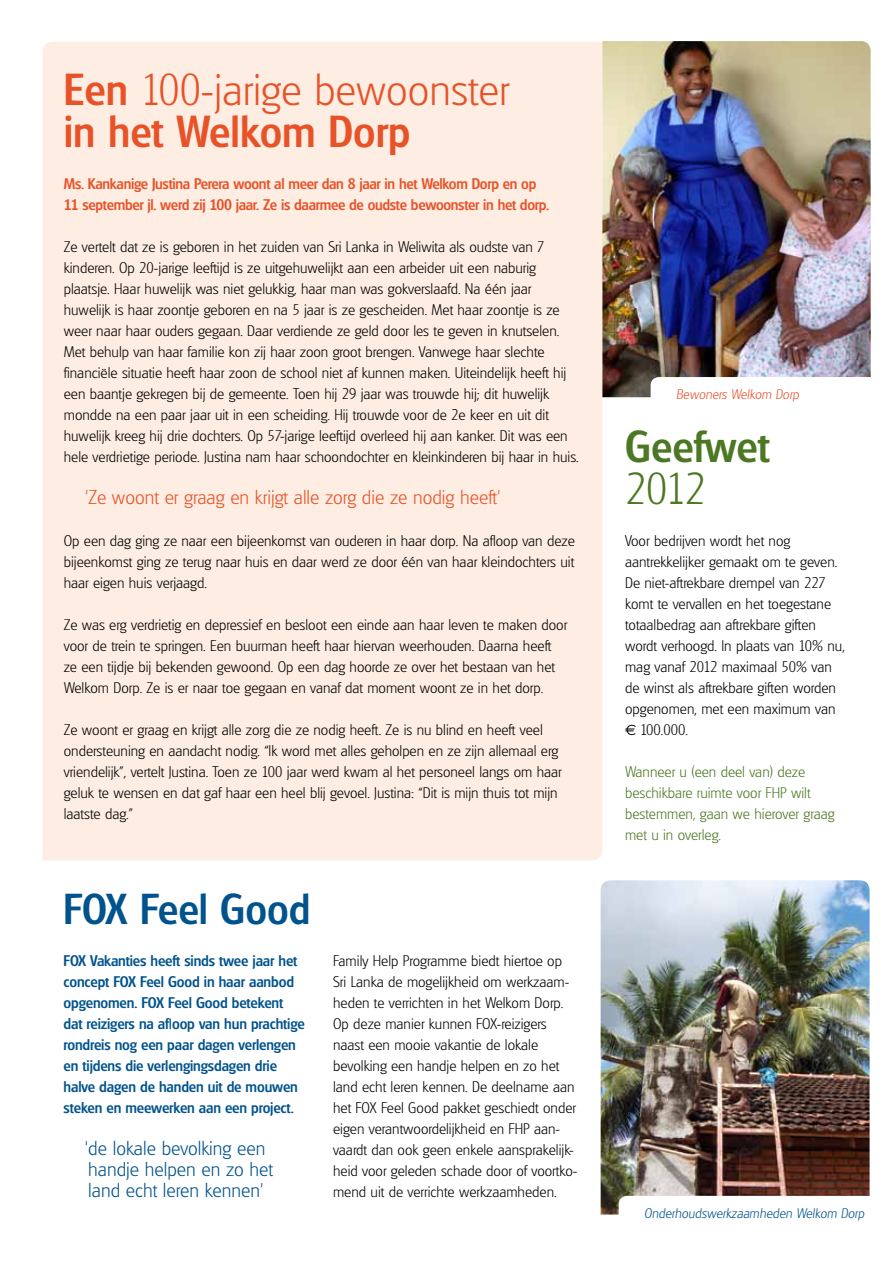
<style>
.page{position:relative;width:893px;height:1263px;background:#fff}
.page>*{position:absolute;margin:0;border:0;box-sizing:border-box;transform-origin:0 0}
.t1{font:200 43.5px/42px "Glasgow";color:#e85227}
.t2{font:500 43.5px "Glasgow";color:#4c7723}
.t3{font:200 43.5px "Glasgow";color:#4c7723}
.t4{font:500 42px "Glasgow";color:#00538d}
.t5{font:200 19.5px/21px "Glasgow";color:#00538d}
.t6{font:200 19.5px "Glasgow";color:#e85227}
.t7{font:200 15px/21px "Glasgow";color:#000}
.t8{font:500 15px/21px "Glasgow";letter-spacing:-.01em;color:#00538d}
.t9{font:500 15px/21px "Glasgow";letter-spacing:-.02em;color:#e85227}
.t10{font:200 15px/21px "Glasgow";color:#4c7723}
.t11{font:200 13.5px "Iglasgow";color:#00538d}
.t12{font:200 13.5px "Iglasgow";color:#e85227}
.s1{font-weight:500}
.s2{font-family:"Gill Sans";font-weight:400}
.s3{font-family:"Euro Sans";font-weight:400}
</style>
<div class="page">
<div style="left:43px;top:42px;width:559px;height:818px;background:#fdede3"></div>
<img style="left:602px;top:41px;width:269px;height:356px">
<svg style="left:651px;top:377px;width:220px;height:20px"></svg>
<img style="left:601px;top:880px;width:269px;height:334px">
<div style="left:619px;top:1196px;width:258px;height:44px;background:#fff;border-radius:9px"></div>
<h1 class="t1" style="left:64px;top:68px;width:447px"><span class="s1">Een</span> 100-jarige bewoonster <span class="s1">in het Welkom Dorp</span></h1>
<p class="t9" style="left:64px;top:173px;width:487px">Ms. Kankanige Justina Perera woont al meer dan 8 jaar in het Welkom Dorp en op<br>11 september jl. werd zij 100 jaar. Ze is daarmee de oudste bewoonster in het dorp.</p>
<p class="t7" style="left:64px;top:236px;width:516px">Ze vertelt dat ze is geboren in het zuiden van Sri Lanka in Weliwita als oudste van 7 kinderen. Op 20-jarige leeftijd is ze uitgehuwelijkt aan een arbeider uit een naburig plaatsje. Haar huwelijk was niet gelukkig, haar man was gokverslaafd. Na één jaar huwelijk is haar zoontje geboren en na 5 jaar is ze gescheiden. Met haar zoontje is ze weer naar haar ouders gegaan. Daar verdiende ze geld door les te geven in knutselen.<br>Met behulp van haar familie kon zij haar zoon groot brengen. Vanwege haar slechte financiële situatie heeft haar zoon de school niet af kunnen maken. Uiteindelijk heeft hij een baantje gekregen bij de gemeente. Toen hij 29 jaar was trouwde hij; dit huwelijk mondde na een paar jaar uit in een scheiding. Hij trouwde voor de 2e keer en uit dit huwelijk kreeg hij drie dochters. Op 57-jarige leeftijd overleed hij aan kanker. Dit was een hele verdrietige periode. Justina nam haar schoondochter en kleinkinderen bij haar in huis.</p>
<h3 class="t6" style="left:85px;top:486px;width:417px">'Ze woont er graag en krijgt alle zorg die ze nodig heeft'</h3>
<p class="t7" style="left:64px;top:530px;width:513px;text-align:justify">Op een dag ging ze naar een bijeenkomst van ouderen in haar dorp. Na afloop van deze bijeenkomst ging ze terug naar huis en daar werd ze door één van haar kleindochters uit haar eigen huis verjaagd.</p>
<p class="t7" style="left:64px;top:614px;width:505px">Ze was erg verdrietig en depressief en besloot een einde aan haar leven te maken door voor de trein te springen. Een buurman heeft haar hiervan weerhouden. Daarna heeft ze een tijdje bij bekenden gewoond. Op een dag hoorde ze over het bestaan van het Welkom Dorp. Ze is er naar toe gegaan en vanaf dat moment woont ze in het dorp.</p>
<p class="t7" style="left:64px;top:719px;width:499px">Ze woont er graag en krijgt alle zorg die ze nodig heeft. Ze is nu blind en heeft veel ondersteuning en aandacht nodig. “Ik word met alles geholpen en ze zijn allemaal erg vriendelijk”, vertelt Justina. Toen ze 100 jaar werd kwam al het personeel langs om haar geluk te wensen en dat gaf haar een heel blij gevoel. Justina: “Dit is mijn thuis tot mijn laatste dag.”</p>
<h2 class="t4" style="left:64px;top:884px;width:248px">FOX Feel Good</h2>
<p class="t8" style="left:64px;top:950px;width:243px">FOX Vakanties heeft sinds twee jaar het concept FOX Feel Good in haar aanbod opgenomen. FOX Feel Good betekent dat reizigers na af<span class="s2">l</span>oop van hun prachtige rondreis nog een paar dagen verlengen en tijdens die verlengingsdagen drie halve dagen de handen uit de mouwen steken en meewerken aan een project.</p>
<h3 class="t5" style="left:85px;top:1138px;width:190px">'de lokale bevolking een handje helpen en zo het land echt leren kennen'</h3>
<p class="t7" style="left:333px;top:950px;width:246px">Family Help Programme biedt hiertoe op Sri Lanka de mogelijkheid om werkzaam&shy;heden te verrichten in het Welkom Dorp.<br>Op deze manier kunnen FOX-reizigers naast een mooie vakantie de lokale bevolking een handje helpen en zo het land echt leren kennen. De deelname aan het FOX Feel Good pakket geschiedt onder eigen verantwoordelijkheid en FHP aan&shy;vaardt dan ook geen enkele aansprakelijk&shy;heid voor geleden schade door of voortko&shy;mend uit de verrichte werkzaamheden.</p>
<p class="t12" style="left:676px;top:387px;width:125px">Bewoners Welkom Dorp</p>
<h1 class="t2" style="left:625px;top:421px;width:146px">Geefwet</h1>
<h1 class="t3" style="left:625px;top:464px;width:82px">2012</h1>
<p class="t7" style="left:625px;top:530px;width:221px">Voor bedrijven wordt het nog aantrekkelijker gemaakt om te geven.<br>De niet-aftrekbare drempel van 227 komt te vervallen en het toegestane totaalbedrag aan aftrekbare giften wordt verhoogd. In plaats van 10% nu, mag vanaf 2012 maximaal 50% van de winst als aftrekbare giften worden opgenomen, met een maximum van <span class="s3">€</span> 100.000.</p>
<p class="t10" style="left:625px;top:761px;width:211px">Wanneer u (een deel van) deze beschikbare ruimte voor FHP wilt bestemmen, gaan we hierover graag met u in overleg.</p>
<p class="t11" style="left:644px;top:1206px;width:222px">Onderhoudswerkzaamheden Welkom Dorp</p>
</div>
